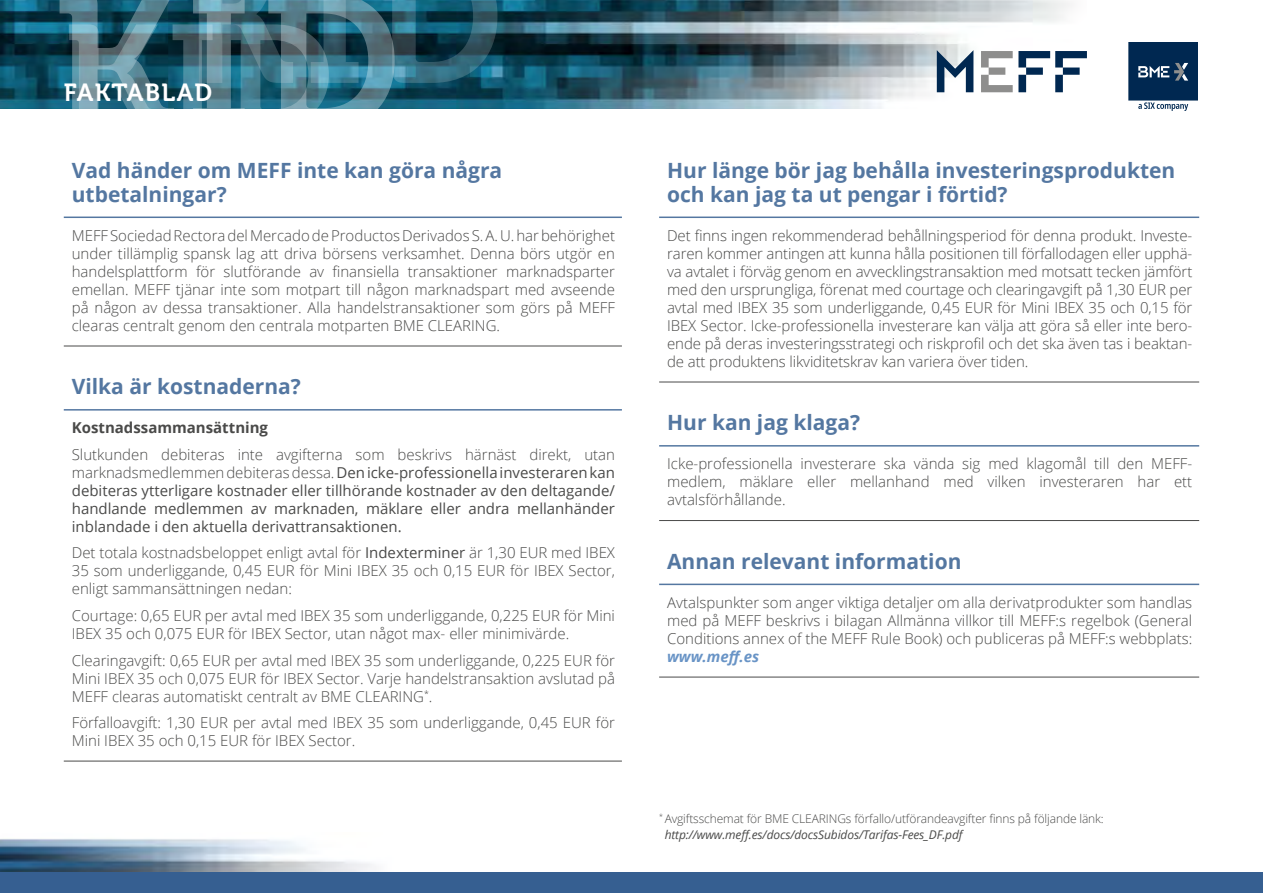
<style>
.page{position:relative;width:1263px;height:893px;background:#fff}
.page>*{position:absolute;margin:0;border:0;box-sizing:border-box;transform-origin:0 0}
.t1{font:24.6px "Museo 700";letter-spacing:.05em;color:#fff}
.t2{font:700 21px/24px "Open Sans";color:#5477a1}
.t3{font:300 15px/18px "Open Sans";color:#4a4a49;text-align:justify}
.t4{font:15px/18px "Open Sans";color:#4a4a49;text-align:justify}
.t5{font:700 15px "Open Sans";color:#4a4a49}
.t6{font:italic 700 15px "Open Sans";color:#6994c6}
.t7{font:300 12px/16.5px "Open Sans";letter-spacing:-.01em;color:#4a4a49}
.s1{font-weight:300}
.s2{font-weight:400}
.s3{font-weight:400;font-style:italic}
</style>
<div class="page">
<img style="left:0;top:0;width:1070px;height:109px">
<svg style="left:60px;top:0;width:437px;height:109px;background:#386b7c"></svg>
<svg style="left:1128px;top:42px;width:70px;height:69px;background:#2f4f70"></svg>
<svg style="left:937px;top:50px;width:36px;height:42px"></svg>
<svg style="left:981px;top:51px;width:106px;height:41px"></svg>
<img style="left:0;top:839px;width:501px;height:34px">
<hr style="left:659px;top:217px;width:540px;height:1px;background:#5477a1">
<hr style="left:659px;top:382px;width:540px;height:1px;background:#4a4a49">
<hr style="left:659px;top:445px;width:540px;height:2px;background:#5477a1">
<hr style="left:659px;top:520px;width:540px;height:1px;background:#4a4a49">
<hr style="left:659px;top:584px;width:540px;height:1px;background:#5477a1">
<hr style="left:659px;top:677px;width:540px;height:1px;background:#4a4a49">
<hr style="left:64px;top:217px;width:558px;height:1px;background:#5477a1">
<hr style="left:64px;top:346px;width:558px;height:1px;background:#4a4a49">
<hr style="left:64px;top:409px;width:558px;height:2px;background:#5477a1">
<hr style="left:64px;top:761px;width:558px;height:1px;background:#4a4a49">
<div style="left:0;top:873px;width:1263px;height:20px;background:#365f91"></div>
<h1 class="t1" style="left:64px;top:79px;width:150px">FAKTABLAD</h1>
<h2 class="t2" style="left:72px;top:157px;width:432px">Vad händer om MEFF inte kan göra några utbetalningar?</h2>
<p class="t3" style="left:72px;top:226px;width:545px">MEFF Sociedad Rectora del Mercado de Productos Derivados S. A. U. har behörighet under tillämplig spansk lag att driva börsens verksamhet. Denna börs utgör en handelsplattform för slutförande av finansiella transaktioner marknadsparter emellan. MEFF tjänar inte som motpart till någon marknadspart med avseende på någon av dessa transaktioner. Alla handelstransaktioner som görs på MEFF clearas centralt genom den centrala motparten BME CLEARING.</p>
<h2 class="t2" style="left:72px;top:374px;width:231px">Vilka är kostnaderna?</h2>
<p class="t5" style="left:72px;top:417px;width:198px">Kostnadssammansättning</p>
<p class="t4" style="left:72px;top:445px;width:545px"><span class="s1">Slutkunden debiteras inte avgifterna som beskrivs härnäst direkt, utan marknadsmedlemmen debiteras dessa.</span> Den icke-professionella investeraren kan debiteras ytterligare kostnader eller tillhörande kostnader av den deltagande/ handlande medlemmen av marknaden, mäklare eller andra mellanhänder inblandade i den aktuella derivattransaktionen.</p>
<p class="t3" style="left:72px;top:544px;width:545px">Det totala kostnadsbeloppet enligt avtal för <span class="s2">Indexterminer</span> är 1,30 EUR med IBEX 35 som underliggande, 0,45 EUR för Mini IBEX 35 och 0,15 EUR för IBEX Sector, enligt sammansättningen nedan:</p>
<p class="t3" style="left:72px;top:606px;width:545px">Courtage: 0,65 EUR per avtal med IBEX 35 som underliggande, 0,225 EUR för Mini<br>IBEX 35 och 0,075 EUR för IBEX Sector, utan något max- eller minimivärde.</p>
<p class="t3" style="left:72px;top:651px;width:545px">Clearingavgift: 0,65 EUR per avtal med IBEX 35 som underliggande, 0,225 EUR för Mini IBEX 35 och 0,075 EUR för IBEX Sector. Varje handelstransaktion avslutad på MEFF clearas automatiskt centralt av BME CLEARING<sup>*</sup>.</p>
<p class="t3" style="left:72px;top:713px;width:545px">Förfalloavgift: 1,30 EUR per avtal med IBEX 35 som underliggande, 0,45 EUR för<br>Mini IBEX 35 och 0,15 EUR för IBEX Sector.</p>
<h2 class="t2" style="left:667px;top:157px;width:510px">Hur länge bör jag behålla investeringsprodukten och kan jag ta ut pengar i förtid?</h2>
<p class="t3" style="left:667px;top:226px;width:527px">Det finns ingen rekommenderad behållningsperiod för denna produkt. Investe&shy;raren kommer antingen att kunna hålla positionen till förfallodagen eller upphä&shy;va avtalet i förväg genom en avvecklingstransaktion med motsatt tecken jämfört med den ursprungliga, förenat med courtage och clearingavgift på 1,30 EUR per avtal med IBEX 35 som underliggande, 0,45 EUR för Mini IBEX 35 och 0,15 för IBEX Sector. Icke-professionella investerare kan välja att göra så eller inte bero&shy;ende på deras investeringsstrategi och riskprofil och det ska även tas i beaktan&shy;de att produktens likviditetskrav kan variera över tiden.</p>
<h2 class="t2" style="left:667px;top:410px;width:194px">Hur kan jag klaga?</h2>
<p class="t3" style="left:667px;top:455px;width:527px">Icke-professionella investerare ska vända sig med klagomål till den MEFF&shy;medlem, mäklare eller mellanhand med vilken investeraren har ett avtalsförhållande.</p>
<h2 class="t2" style="left:667px;top:549px;width:296px">Annan relevant information</h2>
<p class="t3" style="left:667px;top:593px;width:527px">Avtalspunkter som anger viktiga detaljer om alla derivatprodukter som handlas med på MEFF beskrivs i bilagan Allmänna villkor till MEFF:s regelbok (General Conditions annex of the MEFF Rule Book) och publiceras på MEFF:s webbplats:</p>
<p class="t6" style="left:667px;top:646px;width:94px">www.meff.es</p>
<p class="t7" style="left:665px;top:810px;width:441px;text-indent:-6px"><sup>*</sup> Avgiftsschemat för BME CLEARINGs förfallo/utförandeavgifter finns på följande länk: <span class="s3">http://www.meff.es/docs/docsSubidos/Tarifas-Fees_DF.pdf</span></p>
</div>
